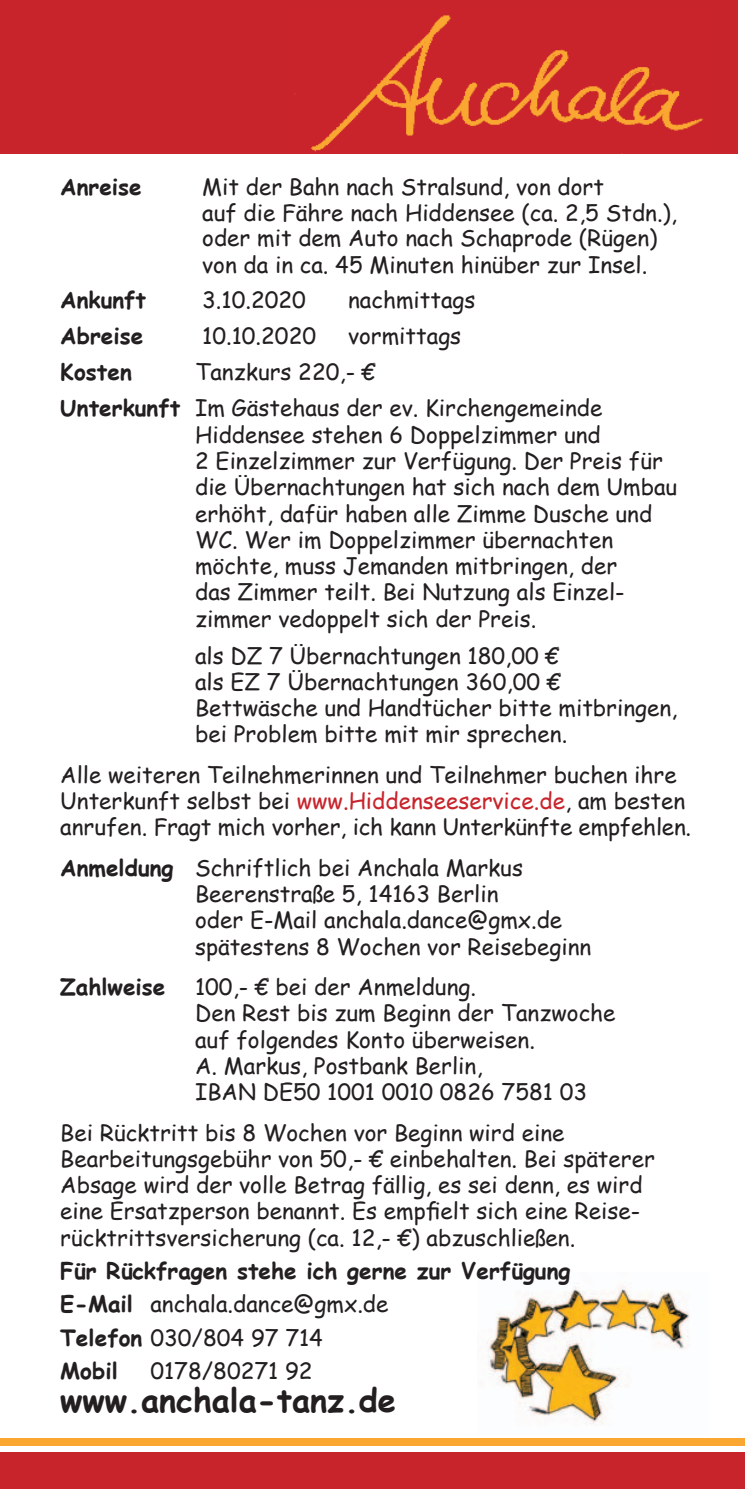
<style>
.page{position:relative;width:745px;height:1489px;background:#fff}
.page>*{position:absolute;margin:0;border:0;box-sizing:border-box;transform-origin:0 0}
.t1{font:700 32.5px "Comic Sans MS";color:#231f20}
.t2{font:22.5px/26.2px "Comic Sans MS";color:#231f20}
.t3{font:700 22.5px/33.2px "Comic Sans MS";color:#231f20}
.s1{font-weight:700}
.s2{color:#c8242b}
.s3{font-weight:400}
</style>
<div class="page">
<img style="left:487px;top:1283px;width:203px;height:141px">
<div style="left:0;top:1452px;width:744px;height:36px;background:#c8242b"></div>
<div style="left:0;top:1437px;width:744px;height:7px;background:#faa732"></div>
<div style="left:0;top:0;width:737px;height:153px;background:#c8242b"></div>
<img style="left:294px;top:15px;width:410px;height:137px">
<p class="t3" style="left:60px;top:169px;width:83px">Anreise</p>
<p class="t2" style="left:202px;top:173px;width:476px">Mit der Bahn nach Stralsund, von dort<br>auf die Fähre nach Hiddensee (ca. 2,5 Stdn.), oder mit dem Auto nach Schaprode (Rügen) von da in ca. 45 Minuten hinüber zur Insel.</p>
<p class="t3" style="left:60px;top:282px;width:87px">Ankunft</p>
<p class="t2" style="left:202px;top:286px;width:105px">3.10.2020</p>
<p class="t2" style="left:348px;top:286px;width:129px">nachmittags</p>
<p class="t3" style="left:60px;top:318px;width:85px">Abreise</p>
<p class="t2" style="left:202px;top:321px;width:115px">10.10.2020</p>
<p class="t2" style="left:348px;top:321px;width:114px">vormittags</p>
<p class="t3" style="left:60px;top:354px;width:73px">Kosten</p>
<p class="t2" style="left:60px;top:352px;width:543px;line-height:37px;text-indent:135px">Tanzkurs 220,- €<br><span class="s1">Unterkunft</span> Im Gästehaus der ev. Kirchengemeinde</p>
<p class="t2" style="left:195px;top:420px;width:483px">Hiddensee stehen 6 Doppelzimmer und<br>2 Einzelzimmer zur Verfügung. Der Preis für die Übernachtungen hat sich nach dem Umbau erhöht, dafür haben alle Zimme Dusche und WC. Wer im Doppelzimmer übernachten möchte, muss Jemanden mitbringen, der<br>das Zimmer teilt. Bei Nutzung als Einzel&shy;zimmer vedoppelt sich der Preis.</p>
<p class="t2" style="left:195px;top:641px;width:483px">als DZ 7 Übernachtungen 180,00 €<br>als EZ 7 Übernachtungen 360,00 € Bettwäsche und Handtücher bitte mitbringen, bei Problem bitte mit mir sprechen.</p>
<p class="t2" style="left:60px;top:760px;width:632px">Alle weiteren Teilnehmerinnen und Teilnehmer buchen ihre<br>Unterkunft selbst bei <span class="s2">www.Hiddenseeservice.de</span>, am besten anrufen. Fragt mich vorher, ich kann Unterkünfte empfehlen.</p>
<p class="t2" style="left:195px;top:853px;width:397px;text-indent:-135px"><span class="s1">Anmeldung</span> Schriftlich bei Anchala Markus Beerenstraße 5, 14163 Berlin<br>oder E-Mail anchala.dance@gmx.de spätestens 8 Wochen vor Reisebeginn</p>
<p class="t3" style="left:60px;top:969px;width:107px">Zahlweise</p>
<p class="t2" style="left:195px;top:972px;width:422px">100,- € bei der Anmeldung.<br>Den Rest bis zum Beginn der Tanzwoche auf folgendes Konto überweisen.<br>A. Markus, Postbank Berlin,<br>IBAN DE50 1001 0010 0826 7581 03</p>
<p class="t2" style="left:60px;top:1118px;width:595px">Bei Rücktritt bis 8 Wochen vor Beginn wird eine Bearbeitungsgebühr von 50,- € einbehalten. Bei späterer Absage wird der volle Betrag fällig, es sei denn, es wird eine Ersatzperson benannt. Es empfielt sich eine Reise&shy;rücktrittsversicherung (ca. 12,- €) abzuschließen.</p>
<p class="t3" style="left:60px;top:1253px;width:511px">Für Rückfragen stehe ich gerne zur Verfügung<br>E-Mail <span class="s3">anchala.dance@gmx.de<br></span>Telefon <span class="s3">030/804 97 714<br></span>Mobil</p>
<p class="t2" style="left:150px;top:1356px;width:164px">0178/80271 92</p>
<h1 class="t1" style="left:60px;top:1376px;width:337px">www.anchala-tanz.de</h1>
</div>
